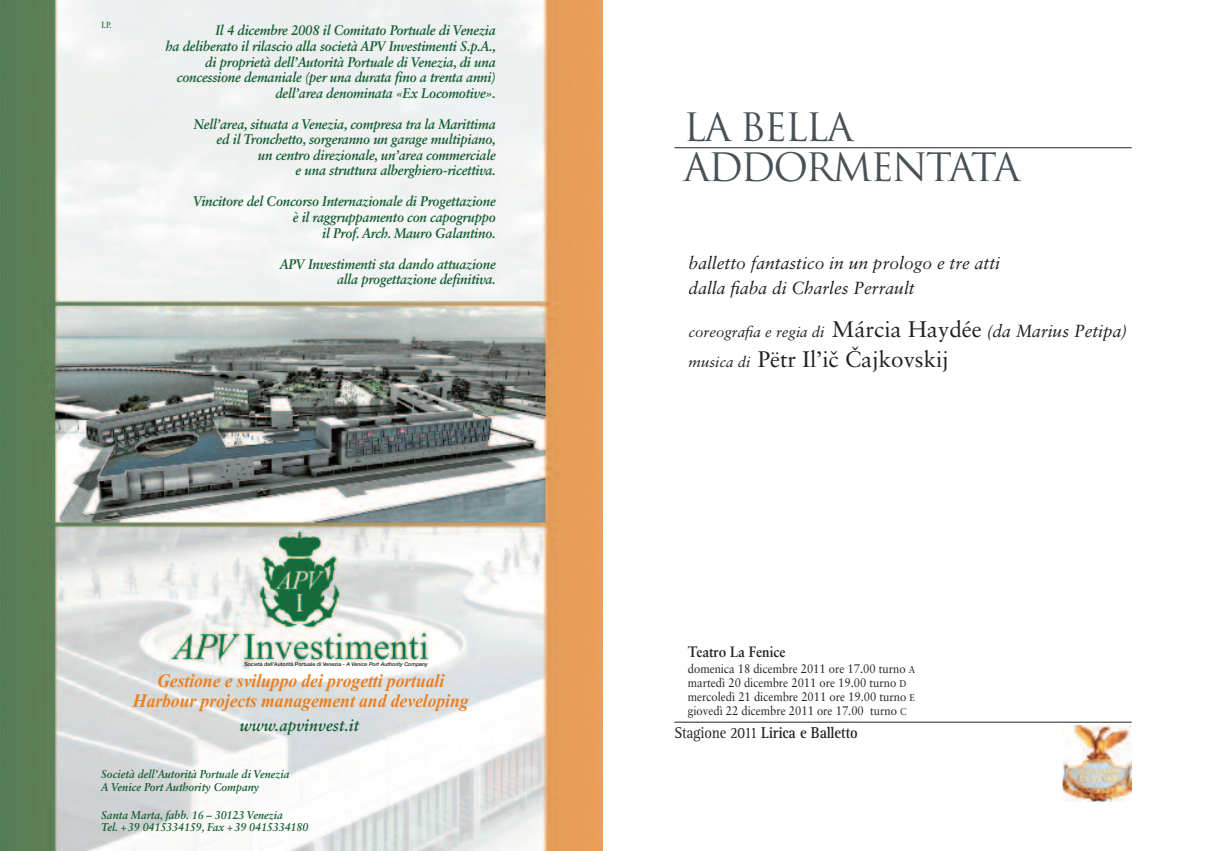
<style>
.page{position:relative;width:1205px;height:851px;background:#fff}
.page>*{position:absolute;margin:0;border:0;box-sizing:border-box;transform-origin:0 0}
.t1{font:38.12px/40px "Trajan";letter-spacing:-.05em;color:#475258}
.t2{font:22.5px "Sabon";color:#231f20}
.t3{font:italic 700 19px/20.2px "Times New Roman";letter-spacing:-.005em;color:#ea8023;text-align:center;scale:.93 1}
.t4{font:italic 17.5px/25px "Sabon";color:#231f20}
.t5{font:italic 700 16.5px "Sabon LT Std";color:#145e32;scale:.93 1}
.t6{font:700 16.25px "Rotis Serif";letter-spacing:-.015em;color:#231f20;scale:.9 1}
.t7{font:italic 15px "Sabon";color:#231f20}
.t8{font:700 15px "Sabon";color:#231f20;scale:.9 1}
.t9{font:italic 700 14px/15.5px "Sabon LT Std";letter-spacing:-.015em;color:#145e32;text-align:right;scale:.93 1}
.t10{font:12.5px/13.8px "Sabon";color:#231f20;scale:.9 1}
.t11{font:italic 700 11.38px/12.8px "Sabon LT Std";color:#145e32;scale:.93 1}
.t12{font:8.88px "Sabon LT Std";color:#145e32;scale:.93 1}
.t13{font:500 5.38px "Helvetica Neue";letter-spacing:-.005em;color:#231f20}
.s1{font-style:italic}
.s2{font-style:normal;font-size:22.5px}
.s3{font-size:17.5px}
.s4{font-style:italic;font-size:15px}
.s5{font-family:"Sabon Slavo"}
.s6{font-size:10px}
.s7{font-weight:400}
</style>
<div class="page">
<img style="left:0;top:0;width:602px;height:850px">
<hr style="left:674px;top:721px;width:457px;height:1px;background:#231f20">
<hr style="left:674px;top:147px;width:457px;height:1px;background:#231f20">
<img style="left:1062px;top:725px;width:69px;height:76px">
<svg style="left:121px;top:825px;width:5px;height:6px"></svg>
<svg style="left:228px;top:825px;width:5px;height:6px"></svg>
<p class="t12" style="left:101px;top:21px;width:13px">I.P.</p>
<p class="t9" style="left:165px;top:24px;width:357px">Il 4 dicembre 2008 il Comitato Portuale di Venezia<br>ha deliberato il rilascio alla società APV Investimenti S.p.A., di proprietà dell’Autorità Portuale di Venezia, di una concessione demaniale (per una durata -no a trenta anni) dell’area denominata «Ex Locomotive».</p>
<p class="t9" style="left:194px;top:117px;width:326px">Nell’area, situata a Venezia, compresa tra la Marittima ed il Tronchetto, sorgeranno un garage multipiano,<br>un centro direzionale, un’area commerciale<br>e una struttura alberghiero-ricettiva.</p>
<p class="t9" style="left:193px;top:195px;width:327px">Vincitore del Concorso Internazionale di Progettazione è il raggruppamento con capogruppo<br>il Prof. Arch. Mauro Galantino.</p>
<p class="t9" style="left:280px;top:257px;width:234px">APV Investimenti sta dando attuazione alla progettazione de-nitiva.</p>
<p class="t13" style="left:244px;top:661px;width:185px">Società dell’Autorità Portuale di Venezia - <span class="s1">A Venice Port Authority Company</span></p>
<h3 class="t3" style="left:133px;top:669px;width:362px">Gestione e sviluppo dei progetti portuali<br>Harbour projects management and developing</h3>
<p class="t5" style="left:240px;top:718px;width:130px">www.apvinvest.it</p>
<p class="t11" style="left:101px;top:768px;width:204px">Società dell’Autorità Portuale di Venezia<br>A Venice Port Authority Company</p>
<p class="t11" style="left:101px;top:809px;width:224px">Santa Marta, fabb. 16 – 30123 Venezia<br>Tel. 39 0415334159, Fax 39 0415334180</p>
<h1 class="t1" style="left:683px;top:107px;width:338px">LA BELLA<br>ADDORMENTATA</h1>
<p class="t4" style="left:688px;top:252px;width:313px">balletto fantastico in un prologo e tre atti dalla fiaba di Charles Perrault</p>
<p class="t7" style="left:688px;top:325px;width:440px">coreografia e regia di <span class="s2">Márcia Haydée</span> <span class="s3">(da Marius Petipa)</span></p>
<h2 class="t2" style="left:688px;top:349px;width:262px"><span class="s4">musica di</span> Pëtr Il’i<span class="s5">c C</span>ajkovskij</h2>
<p class="t8" style="left:688px;top:645px;width:110px">Teatro La Fenice</p>
<p class="t10" style="left:688px;top:663px;width:254px">domenica 18 dicembre 2011 ore 17.00 turno <span class="s6">A </span>martedì 20 dicembre 2011 ore 19.00 turno <span class="s6">D </span>mercoledì 21 dicembre 2011 ore 19.00 turno <span class="s6">E </span>giovedì 22 dicembre 2011 ore 17.00 turno <span class="s6">C</span></p>
<p class="t6" style="left:674px;top:726px;width:205px"><span class="s7">Stagione 2011</span> Lirica e Balletto</p>
</div>
